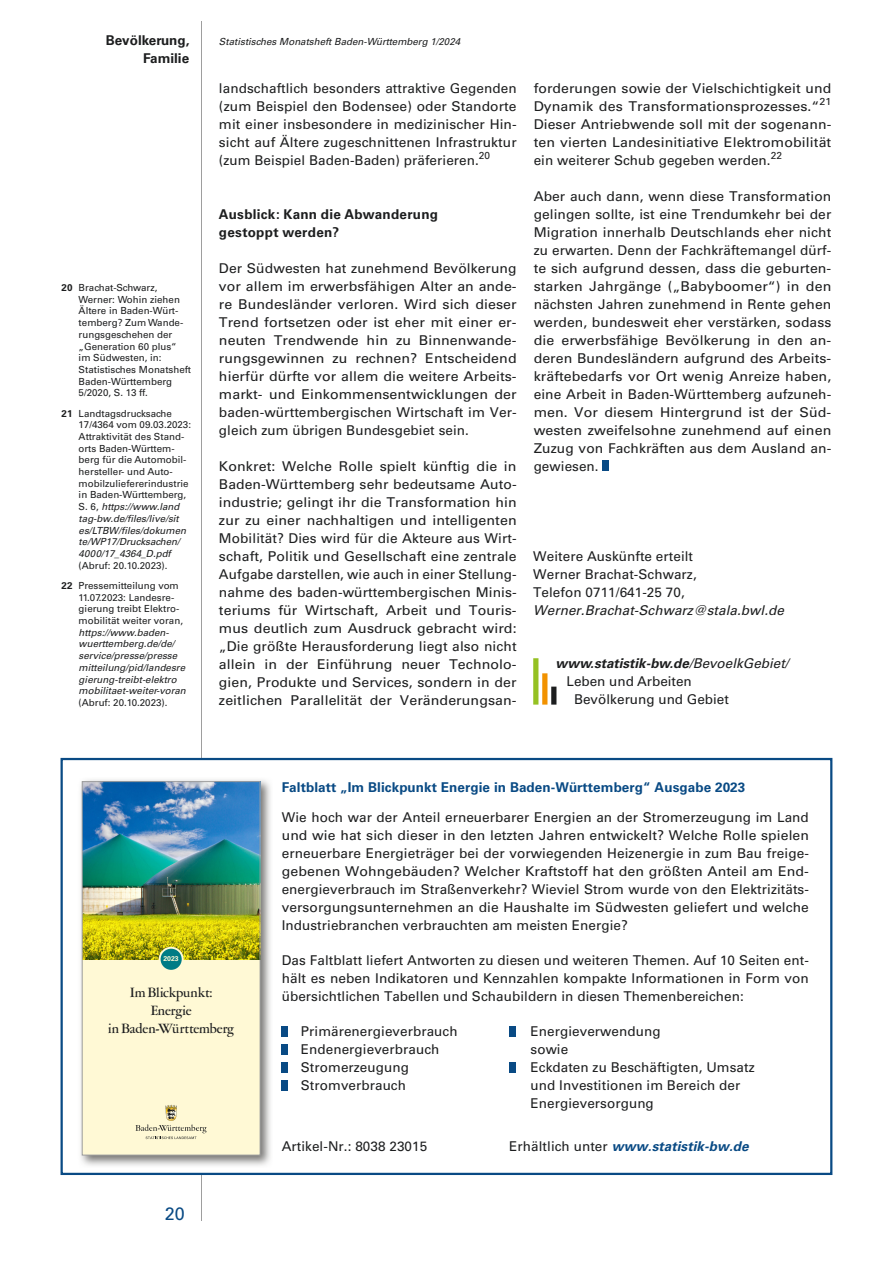
<style>
.page{position:relative;width:893px;height:1263px;background:#fff}
.page>*{position:absolute;margin:0;border:0;box-sizing:border-box;transform-origin:0 0}
.t1{font:18px "Univers";color:#094a84}
.t2{font:500 15px/18px "Garamont Amst SH";letter-spacing:-.005em;color:#1d1e1f;text-align:center}
.t3{font:13.5px/18px "Univers";letter-spacing:.005em;color:#1d1e1f;text-align:justify}
.t4{font:13.5px/18px "Univers";letter-spacing:.005em;color:#1d1e1f;text-align:justify;scale:1.05 1}
.t5{font:13.5px/18px "Univers";letter-spacing:.005em;color:#1d1e1f;text-align:justify;scale:1.04 1}
.t6{font:700 13.5px/18px "Univers";letter-spacing:.015em;color:#1d1e1f}
.t7{font:700 13.5px "Univers";letter-spacing:.005em;color:#094a84}
.t8{font:13.5px/18px "Univers 8";color:#1d1e1f}
.t9{font:italic 13.5px "Univers";letter-spacing:.005em;color:#1d1e1f}
.t10{font:italic 700 13.5px "Univers";color:#1d1e1f}
.t11{font:italic 700 13.5px "Univers";letter-spacing:.005em;color:#094a84}
.t12{font:9.75px/11.7px "Univers";color:#1d1e1f}
.t13{font:italic 9.75px/11.7px "Univers";color:#1d1e1f}
.t14{font:6.9px "Univers Bold 7";color:#fff9d5}
.s1{font-weight:700}
.s2{font-style:italic}
.s3{font-weight:400}
.s4{font-weight:400;font-style:normal;color:#1d1e1f}
</style>
<div class="page">
<hr style="left:202px;top:21px;width:1px;height:1199px;background:#9e9e9e">
<div style="left:603px;top:461px;width:6px;height:10px;background:#094a84"></div>
<div style="left:533px;top:658px;width:5px;height:47px;background:#95c123"></div>
<div style="left:542px;top:673px;width:5px;height:32px;background:#f29200"></div>
<div style="left:551px;top:687px;width:5px;height:18px;background:#1d1e1f"></div>
<div style="left:282px;top:1026px;width:6px;height:10px;background:#094a84"></div>
<div style="left:509px;top:1026px;width:7px;height:10px;background:#094a84"></div>
<div style="left:282px;top:1044px;width:6px;height:10px;background:#094a84"></div>
<div style="left:282px;top:1062px;width:6px;height:10px;background:#094a84"></div>
<div style="left:509px;top:1062px;width:7px;height:10px;background:#094a84"></div>
<div style="left:282px;top:1080px;width:6px;height:10px;background:#094a84"></div>
<div style="left:61px;top:758px;width:771px;height:417px;border:2px solid #094a84"></div>
<img style="left:80px;top:779px;width:191px;height:387px">
<div style="left:82px;top:782px;width:178px;height:373px;background:#fff9d5"></div>
<svg style="left:136px;top:1105px;width:71px;height:34px"></svg>
<img style="left:84px;top:783px;width:174px;height:176px">
<div style="left:160px;top:948px;width:23px;height:23px;background:#007c85;border-radius:50%"></div>
<div style="left:159px;top:947px;width:25px;height:25px;border:2px solid #fff9d5;border-radius:50%"></div>
<div style="left:82px;top:781px;width:178px;height:374px;border:1px solid #9e9e9e"></div>
<p class="t6" style="left:106px;top:31px;width:85px">Bevölkerung,</p>
<p class="t13" style="left:219px;top:35px;width:243px">Statistisches Monatsheft Baden-Württemberg 1/2024</p>
<p class="t6" style="left:143px;top:49px;width:47px">Familie</p>
<p class="t12" style="left:79px;top:282px;width:114px;text-indent:-17px"><span class="s1">20</span> Brachat‑Schwarz,<br>Werner: Wohin ziehen<br>Ältere in Baden‑Würt‑ temberg? Zum Wande‑ rungsgeschehen der „Generation 60 plus“<br>im Südwesten, in:<br>Statistisches Monatsheft<br>Baden‑Württemberg<br>5/2020, S. 13 ff.</p>
<p class="t12" style="left:79px;top:407px;width:114px;text-indent:-17px"><span class="s1">21</span> Landtagsdrucksache<br>17/4364 vom 09.03.2023:<br>Attraktivität des Stand‑ orts Baden‑Württem‑ berg für die Automobil‑ hersteller‑ und Auto‑ mobilzuliefererindustrie in Baden‑Württemberg,<br>S. 6, <span class="s2">https://www.land tag-bw.de/files/live/sit es/LTBW/files/dokumen te/WP17/Drucksachen/<br>4000/17_4364_D.pdf</span></p>
<p class="t12" style="left:62px;top:555px;width:119px;line-height:20.2px;text-align:center">(Abruf: 20.10.2023).<br><span class="s1">22</span> Pressemitteilung vom</p>
<p class="t12" style="left:79px;top:591px;width:106px">11.07.2023: Landesre‑ gierung treibt Elektro‑ mobilität weiter voran,</p>
<p class="t13" style="left:79px;top:626px;width:109px">https://www.baden&shy;wuerttemberg.de/de/ service/presse/presse mitteilung/pid/landesre gierung-treibt-elektro mobilitaet-weiter-voran</p>
<p class="t12" style="left:79px;top:697px;width:90px">(Abruf: 20.10.2023).</p>
<p class="t3" style="left:219px;top:79px;width:299px">landschaftlich besonders attraktive Gegenden (zum Beispiel den Bodensee) oder Standorte mit einer insbesondere in medizinischer Hin‑ sicht auf Ältere zugeschnittenen Infrastruktur (zum Beispiel Baden‑Baden) präferieren.<sup>20</sup></p>
<p class="t6" style="left:219px;top:205px;width:221px">Ausblick: Kann die Abwanderung gestoppt werden?</p>
<p class="t3" style="left:219px;top:259px;width:299px">Der Südwesten hat zunehmend Bevölkerung vor allem im erwerbsfähigen Alter an ande‑ re Bundesländer verloren. Wird sich dieser Trend fortsetzen oder ist eher mit einer er‑ neuten Trendwende hin zu Binnenwande‑ rungsgewinnen zu rechnen? Entscheidend hierfür dürfte vor allem die weitere Arbeits‑ markt‑ und Einkommensentwicklungen der baden‑württembergischen Wirtschaft im Ver‑ gleich zum übrigen Bundesgebiet sein.</p>
<p class="t4" style="left:219px;top:457px;width:285px">Konkret: Welche Rolle spielt künftig die in Baden‑Württemberg sehr bedeutsame Auto‑ industrie; gelingt ihr die Transformation hin zur zu einer nachhaltigen und intelligenten Mobilität? Dies wird für die Akteure aus Wirt‑ schaft, Politik und Gesellschaft eine zentrale Aufgabe darstellen, wie auch in einer Stellung‑ nahme des baden‑württembergischen Minis‑ teriums für Wirtschaft, Arbeit und Touris‑ mus deutlich zum Ausdruck gebracht wird: „Die größte Herausforderung liegt also nicht allein in der Einführung neuer Technolo‑ gien, Produkte und Services, sondern in der zeitlichen Parallelität der Veränderungsan‑</p>
<p class="t5" style="left:534px;top:79px;width:288px">forderungen sowie der Vielschichtigkeit und Dynamik des Transformationsprozesses.“<sup>21<br></sup>Dieser Antriebwende soll mit der sogenann‑ ten vierten Landesinitiative Elektromobilität ein weiterer Schub gegeben werden.<sup>22</sup></p>
<p class="t3" style="left:534px;top:187px;width:299px">Aber auch dann, wenn diese Transformation gelingen sollte, ist eine Trendumkehr bei der Migration innerhalb Deutschlands eher nicht zu erwarten. Denn der Fachkräftemangel dürf‑ te sich aufgrund dessen, dass die geburten‑ starken Jahrgänge („Babyboomer“) in den nächsten Jahren zunehmend in Rente gehen werden, bundesweit eher verstärken, sodass die erwerbsfähige Bevölkerung in den an‑ deren Bundesländern aufgrund des Arbeits‑ kräftebedarfs vor Ort wenig Anreize haben, eine Arbeit in Baden‑Württemberg aufzuneh‑ men. Vor diesem Hintergrund ist der Süd‑ westen zweifelsohne zunehmend auf einen Zuzug von Fachkräften aus dem Ausland an‑ gewiesen.</p>
<p class="t3" style="left:533px;top:547px;width:165px;text-align:left">Weitere Auskünfte erteilt<br>Werner Brachat‑Schwarz,<br>Telefon 0711/641‑25 70,</p>
<p class="t9" style="left:533px;top:602px;width:252px">Werner.Brachat-Schwarz@stala.bwl.de</p>
<p class="t10" style="left:555px;top:656px;width:235px">www.statistik-bw.de<span class="s3">/BevoelkGebiet/</span></p>
<p class="t8" style="left:574px;top:673px;width:156px;text-indent:-8px">Leben und Arbeiten<br>Bevölkerung und Gebiet</p>
<p class="t14" style="left:163px;top:955px;width:17px">2023</p>
<p class="t2" style="left:108px;top:984px;width:127px">Im Blickpunkt:<br>Energie<br>in Baden-Württemberg</p>
<h1 class="t1" style="left:165px;top:1203px;width:22px">20</h1>
<p class="t7" style="left:282px;top:779px;width:465px">Faltblatt „Im Blickpunkt Energie in Baden-Württemberg“ Ausgabe 2023</p>
<p class="t3" style="left:282px;top:808px;width:529px">Wie hoch war der Anteil erneuerbarer Energien an der Stromerzeugung im Land und wie hat sich dieser in den letzten Jahren entwickelt? Welche Rolle spielen erneuerbare Energieträger bei der vorwiegenden Heizenergie in zum Bau freige‑ gebenen Wohngebäuden? Welcher Kraftstoff hat den größten Anteil am End‑ energieverbrauch im Straßenverkehr? Wieviel Strom wurde von den Elektrizitäts‑ versorgungsunternehmen an die Haushalte im Südwesten geliefert und welche Industriebranchen verbrauchten am meisten Energie?</p>
<p class="t3" style="left:282px;top:951px;width:529px">Das Faltblatt liefert Antworten zu diesen und weiteren Themen. Auf 10 Seiten ent‑ hält es neben Indikatoren und Kennzahlen kompakte Informationen in Form von übersichtlichen Tabellen und Schaubildern in diesen Themenbereichen:</p>
<p class="t3" style="left:301px;top:1023px;width:158px">Primärenergieverbrauch</p>
<p class="t3" style="left:530px;top:1023px;width:132px">Energieverwendung</p>
<p class="t3" style="left:301px;top:1041px;width:140px">Endenergieverbrauch</p>
<p class="t3" style="left:530px;top:1041px;width:39px">sowie</p>
<p class="t3" style="left:301px;top:1059px;width:110px">Stromerzeugung</p>
<p class="t3" style="left:530px;top:1059px;width:226px">Eckdaten zu Beschäftigten, Umsatz</p>
<p class="t3" style="left:301px;top:1077px;width:107px">Stromverbrauch</p>
<p class="t3" style="left:530px;top:1077px;width:211px">und Investitionen im Bereich der<br>Energieversorgung</p>
<p class="t3" style="left:282px;top:1138px;width:147px">Artikel‑Nr.: 8038 23015</p>
<p class="t11" style="left:509px;top:1139px;width:241px"><span class="s4">Erhältlich unter</span> www.statistik-bw.de</p>
</div>
